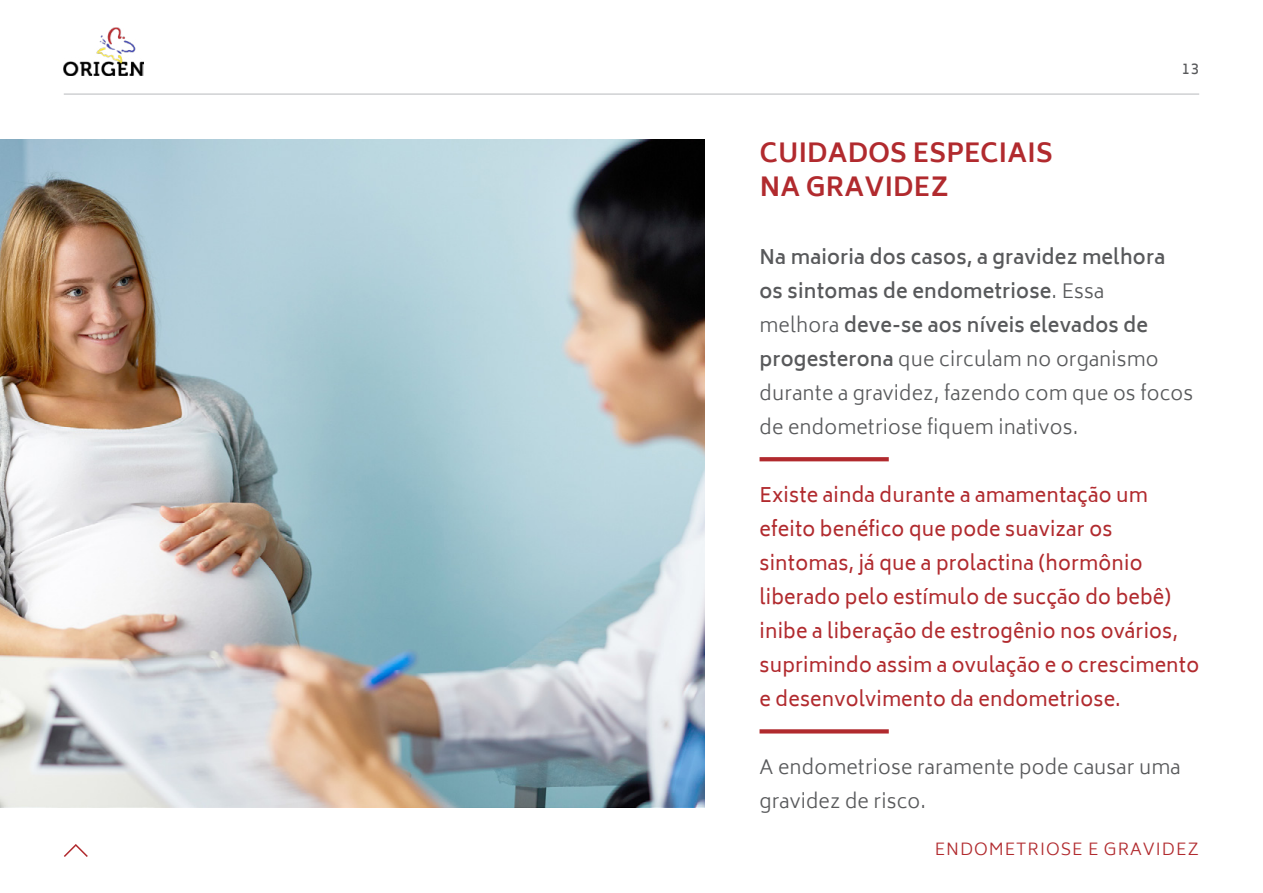
<style>
.page{position:relative;width:1263px;height:893px;background:#fff}
.page>*{position:absolute;margin:0;border:0;box-sizing:border-box;transform-origin:0 0}
.t1{font:700 25.5px/34px "Biryani";letter-spacing:.01em;color:#b12a2e}
.t2{font:300 19.5px/34px "Biryani";letter-spacing:.01em;color:#58595b}
.t3{font:19.5px/34px "Biryani";letter-spacing:.01em;color:#b12a2e}
.t4{font:300 16.5px "Biryani";letter-spacing:.06em;color:#b12a2e}
.t5{font:15px "Biryani";color:#58595b}
.s1{font-weight:600}
</style>
<div class="page">
<hr style="left:64px;top:94px;width:1135px;height:1px;background:#bcbec0">
<svg style="left:64px;top:844px;width:24px;height:13px"></svg>
<img style="left:64px;top:27px;width:79px;height:49px">
<svg style="left:759px;top:457px;width:130px;height:4px"></svg>
<svg style="left:759px;top:729px;width:130px;height:4px"></svg>
<img style="left:0;top:139px;width:704px;height:669px">
<h1 class="t1" style="left:760px;top:136px;width:295px">CUIDADOS ESPECIAIS<br>NA GRAVIDEZ</h1>
<p class="t5" style="left:1182px;top:60px;width:19px">13</p>
<p class="t2" style="left:759px;top:240px;width:435px"><span class="s1">Na maioria dos casos, a gravidez melhora os sintomas de endometriose</span>. Essa<br>melhora <span class="s1">deve-se aos níveis elevados de progesterona</span> que circulam no organismo durante a gravidez, fazendo com que os focos de endometriose fiquem inativos.</p>
<p class="t3" style="left:759px;top:478px;width:441px">Existe ainda durante a amamentação um efeito benéfico que pode suavizar os sintomas, já que a prolactina (hormônio liberado pelo estímulo de sucção do bebê) inibe a liberação de estrogênio nos ovários, suprimindo assim a ovulação e o crescimento e desenvolvimento da endometriose.</p>
<p class="t2" style="left:759px;top:750px;width:422px">A endometriose raramente pode causar uma gravidez de risco.</p>
<p class="t4" style="left:935px;top:840px;width:266px">ENDOMETRIOSE E GRAVIDEZ</p>
</div>
